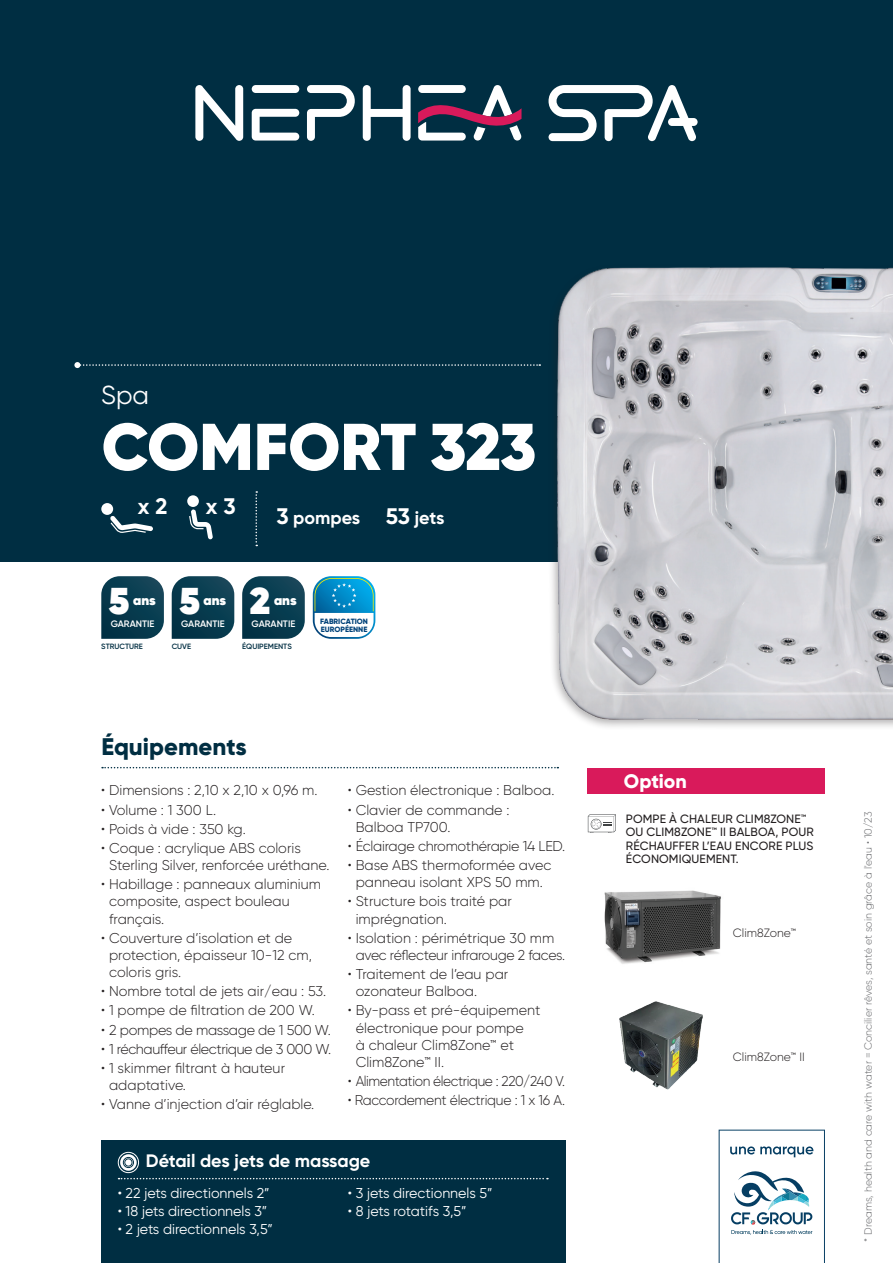
<style>
.page{position:relative;width:893px;height:1263px;background:#fff}
.page>*{position:absolute;margin:0;border:0;box-sizing:border-box;transform-origin:0 0}
.t1{font:900 66px "Gilroy";letter-spacing:-.005em;color:#fff}
.t2{font:800 37.35px "Gilroy";color:#fff}
.t3{font:26.1px "Gilroy";color:#fff}
.t4{font:800 24px "Gilroy";color:#002e42}
.t5{font:700 22.2px "Gilroy";color:#fff}
.t6{font:800 19.5px "Gilroy";color:#fff}
.t7{font:700 18px "Gilroy";color:#fff}
.t8{font:300 14.25px/17.1px "Gilroy";color:#231f20}
.t9{font:300 14.25px/17.1px "Gilroy";letter-spacing:-.02em;color:#231f20}
.t10{font:14.25px "Gilroy";color:#fff}
.t11{font:300 14.25px "Gilroy";letter-spacing:-.03em;color:#231f20}
.t12{font:800 13.65px "Gilroy";color:#fff}
.t13{font:500 12px/13.5px "Gilroy";letter-spacing:.01em;color:#231f20}
.t14{font:300 12px "Gilroy";color:#231f20}
.t15{font:300 10.5px "Gilroy";color:#6c6d70}
.t16{font:600 9.3px "Gilroy";color:#fff}
.t17{font:600 7.65px "Gilroy";color:#002e42}
.t18{font:800 7.65px/7.6px "Gilroy";color:#004279}
.s1{font-size:22.5px}
</style>
<div class="page">
<div style="left:101px;top:1141px;width:465px;height:122px;background:#002e42"></div>
<div style="left:0;top:0;width:893px;height:562px;background:#002e42"></div>
<svg style="left:74px;top:362px;width:466px;height:6px"></svg>
<img style="left:551px;top:267px;width:342px;height:460px">
<svg style="left:172px;top:576px;width:62px;height:63px;background:#174658"></svg>
<svg style="left:101px;top:576px;width:63px;height:63px;background:#19485a"></svg>
<svg style="left:242px;top:576px;width:63px;height:63px;background:#19485a"></svg>
<svg style="left:313px;top:576px;width:62px;height:63px"></svg>
<div style="left:187px;top:495px;width:12px;height:12px;background:#fff;border-radius:50%"></div>
<svg style="left:189px;top:509px;width:24px;height:30px"></svg>
<div style="left:101px;top:503px;width:12px;height:12px;background:#fff;border-radius:50%"></div>
<svg style="left:110px;top:516px;width:43px;height:17px"></svg>
<svg style="left:255px;top:491px;width:2px;height:55px"></svg>
<svg style="left:102px;top:767px;width:456px;height:1px"></svg>
<svg style="left:548px;top:85px;width:150px;height:56px"></svg>
<svg style="left:418px;top:85px;width:103px;height:56px"></svg>
<svg style="left:252px;top:85px;width:47px;height:8px"></svg>
<svg style="left:252px;top:109px;width:47px;height:32px"></svg>
<svg style="left:195px;top:85px;width:48px;height:56px"></svg>
<svg style="left:307px;top:85px;width:48px;height:56px"></svg>
<svg style="left:363px;top:85px;width:48px;height:56px"></svg>
<svg style="left:719px;top:1129px;width:106px;height:134px"></svg>
<svg style="left:118px;top:1152px;width:430px;height:27px"></svg>
<div style="left:125px;top:1159px;width:7px;height:6px;background:#fff;border-radius:50%"></div>
<div style="left:588px;top:769px;width:237px;height:25px;background:#d91a5b"></div>
<svg style="left:588px;top:814px;width:28px;height:19px"></svg>
<img style="left:604px;top:890px;width:117px;height:74px">
<img style="left:619px;top:1002px;width:84px;height:87px">
<h3 class="t3" style="left:101px;top:379px;width:49px">Spa</h3>
<h1 class="t1" style="left:102px;top:405px;width:436px">COMFORT 323</h1>
<h3 class="t5" style="left:138px;top:493px;width:31px">x <span class="s1">2</span></h3>
<h3 class="t5" style="left:206px;top:493px;width:31px">x <span class="s1">3</span></h3>
<p class="t7" style="left:277px;top:506px;width:169px"><span class="s1">3</span> pompes <span class="s1">53</span> jets</p>
<h2 class="t2" style="left:109px;top:577px;width:22px">5</h2>
<p class="t12" style="left:133px;top:591px;width:24px">ans</p>
<p class="t16" style="left:111px;top:618px;width:45px">GARANTIE</p>
<p class="t17" style="left:101px;top:641px;width:43px">STRUCTURE</p>
<h2 class="t2" style="left:179px;top:577px;width:22px">5</h2>
<p class="t12" style="left:204px;top:591px;width:24px">ans</p>
<p class="t16" style="left:181px;top:618px;width:45px">GARANTIE</p>
<p class="t17" style="left:172px;top:641px;width:21px">CUVE</p>
<h2 class="t2" style="left:250px;top:577px;width:22px">2</h2>
<p class="t12" style="left:274px;top:591px;width:24px">ans</p>
<p class="t17" style="left:242px;top:641px;width:51px">ÉQUIPEMENTS</p>
<p class="t16" style="left:252px;top:618px;width:45px">GARANTIE</p>
<p class="t18" style="left:320px;top:617px;width:50px">FABRICATION<br>EUROPÉENNE</p>
<h3 class="t4" style="left:101px;top:731px;width:147px">Équipements</h3>
<p class="t8" style="left:101px;top:782px;width:218px">• Dimensions : 2,10 x 2,10 x 0,96 m.</p>
<p class="t8" style="left:101px;top:801px;width:116px">• Volume : 1 300 L.</p>
<p class="t8" style="left:101px;top:820px;width:146px">• Poids à vide : 350 kg.</p>
<p class="t8" style="left:109px;top:839px;width:222px;text-indent:-8px">• Coque : acrylique ABS coloris<br>Sterling Silver, renforcée uréthane.</p>
<p class="t8" style="left:109px;top:876px;width:213px;text-indent:-8px">• Habillage : panneaux aluminium composite, aspect bouleau français.</p>
<p class="t8" style="left:109px;top:929px;width:204px;text-indent:-8px">• Couverture d’isolation et de protection, épaisseur 10-12 cm, coloris gris.</p>
<p class="t8" style="left:101px;top:982px;width:226px">• Nombre total de jets air/eau : 53.</p>
<p class="t8" style="left:101px;top:1002px;width:215px">• 1 pompe de filtration de 200 W.</p>
<p class="t9" style="left:101px;top:1021px;width:231px">• 2 pompes de massage de 1 500 W.</p>
<p class="t11" style="left:101px;top:1040px;width:231px">• 1 réchauffeur électrique de 3 000 W.</p>
<p class="t8" style="left:109px;top:1059px;width:178px;text-indent:-8px">• 1 skimmer filtrant à hauteur adaptative.</p>
<p class="t8" style="left:101px;top:1096px;width:215px">• Vanne d’injection d’air réglable.</p>
<p class="t8" style="left:348px;top:782px;width:208px">• Gestion électronique : Balboa.</p>
<p class="t8" style="left:356px;top:801px;width:155px;text-indent:-8px">• Clavier de commande :<br>Balboa TP700.</p>
<p class="t9" style="left:348px;top:837px;width:219px">• Éclairage chromothérapie 14 LED.</p>
<p class="t8" style="left:348px;top:856px;width:205px;text-align:center">• Base ABS thermoformée avec panneau isolant XPS 50 mm.</p>
<p class="t8" style="left:356px;top:893px;width:158px;text-indent:-8px">• Structure bois traité par imprégnation.</p>
<p class="t9" style="left:356px;top:929px;width:211px;text-indent:-8px">• Isolation : périmétrique 30 mm avec réflecteur infrarouge 2 faces.</p>
<p class="t8" style="left:356px;top:965px;width:154px;text-indent:-8px">• Traitement de l’eau par ozonateur Balboa.</p>
<p class="t8" style="left:356px;top:1002px;width:186px;text-indent:-8px">• By-pass et pré-équipement électronique pour pompe<br>à chaleur Clim8Zone™ et<br>Clim8Zone™ II.</p>
<p class="t11" style="left:348px;top:1072px;width:219px">• Alimentation électrique : 220/240 V.</p>
<p class="t9" style="left:348px;top:1091px;width:219px">• Raccordement électrique : 1 x 16 A.</p>
<p class="t7" style="left:146px;top:1150px;width:226px">Détail des jets de massage</p>
<p class="t10" style="left:118px;top:1184px;width:153px">• 22 jets directionnels 2”</p>
<p class="t10" style="left:118px;top:1202px;width:151px">• 18 jets directionnels 3”</p>
<p class="t10" style="left:118px;top:1220px;width:157px">• 2 jets directionnels 3,5”</p>
<p class="t10" style="left:348px;top:1184px;width:146px">• 3 jets directionnels 5”</p>
<p class="t10" style="left:348px;top:1202px;width:120px">• 8 jets rotatifs 3,5”</p>
<h3 class="t6" style="left:624px;top:769px;width:64px">Option</h3>
<p class="t13" style="left:626px;top:811px;width:189px">POMPE À CHALEUR CLIM8ZONE™<br>OU CLIM8ZONE™ II BALBOA, POUR<br>RÉCHAUFFER L’EAU ENCORE PLUS<br>ÉCONOMIQUEMENT.</p>
<p class="t14" style="left:733px;top:926px;width:65px">Clim8Zone™</p>
<p class="t14" style="left:733px;top:1049px;width:73px">Clim8Zone™ II</p>
<p class="t15" style="left:862px;top:1242px;width:431px;rotate:-90deg">* Dreams, health and care with water = Concilier rêves, santé et soin grâce à l'eau • 10/23</p>
</div>
